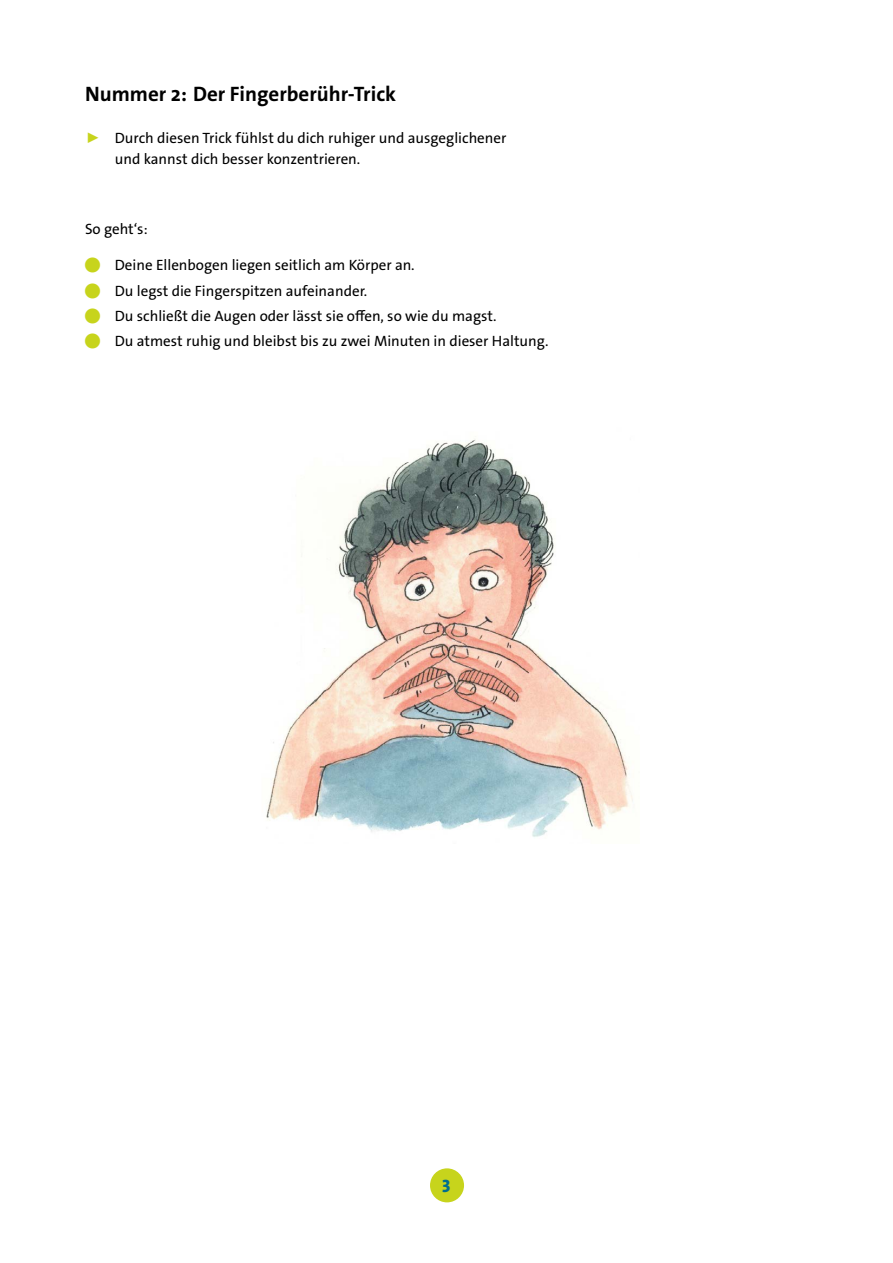
<style>
.page{position:relative;width:893px;height:1263px;background:#fff}
.page>*{position:absolute;margin:0;border:0;box-sizing:border-box;transform-origin:0 0}
.t1{font:700 21px "The Sans Os F";color:#000}
.t2{font:800 18px "The Sans Os F";color:#006e8e}
.t3{font:15px/21px "The Sans Os F";color:#000}
.s1{color:#c7d41c}
</style>
<div class="page">
<div style="left:430px;top:1168px;width:34px;height:34px;background:#c7d41c;border-radius:50%"></div>
<img style="left:266px;top:439px;width:367px;height:398px">
<h1 class="t1" style="left:85px;top:80px;width:313px">Nummer 2: Der Fingerberühr-Trick</h1>
<p class="t3" style="left:115px;top:128px;width:393px;text-indent:-30px"><span class="s1">▶</span> Durch diesen Trick fühlst du dich ruhiger und ausgeglichener und kannst dich besser konzentrieren.</p>
<p class="t3" style="left:85px;top:219px;width:64px">So geht‘s:</p>
<p class="t3" style="left:85px;top:255px;width:331px"><span class="s1">●</span> Deine Ellenbogen liegen seitlich am Körper an.</p>
<p class="t3" style="left:85px;top:280px;width:284px"><span class="s1">●</span> Du legst die Fingerspitzen aufeinander.</p>
<p class="t3" style="left:85px;top:305px;width:413px"><span class="s1">●</span> Du schließt die Augen oder lässt sie offen, so wie du magst.</p>
<p class="t3" style="left:85px;top:331px;width:465px"><span class="s1">●</span> Du atmest ruhig und bleibst bis zu zwei Minuten in dieser Haltung.</p>
<p class="t2" style="left:442px;top:1174px;width:10px">3</p>
</div>
